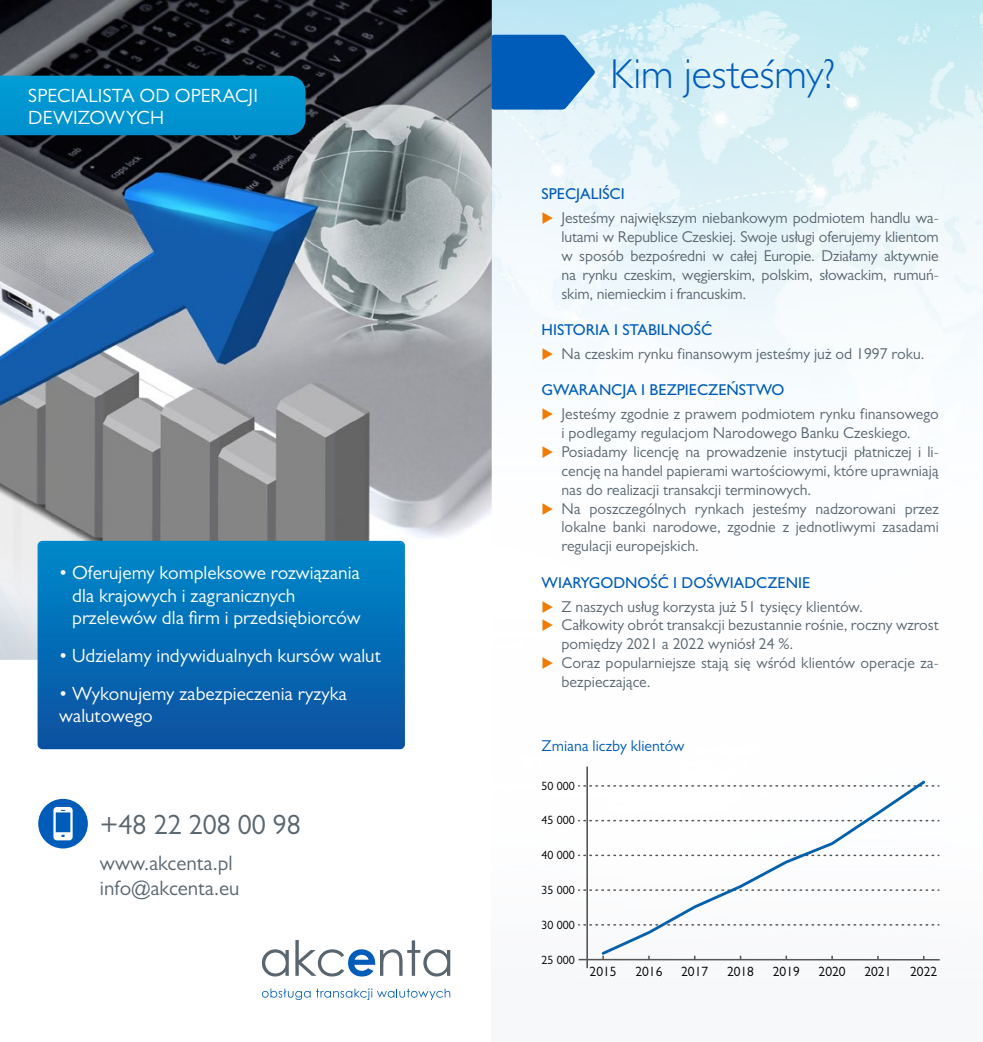
<style>
.page{position:relative;width:983px;height:1042px;background:#fff}
.page>*{position:absolute;margin:0;border:0;box-sizing:border-box;transform-origin:0 0}
.t1{font:300 42px "Gill Sans MT Pro";color:#005cb9}
.t2{font:28px "Gill Sans MT Pro";color:#596670}
.t3{font:21px/25.2px "Gill Sans MT Pro";color:#596670}
.t4{font:19.25px/22.8px "Gill Sans MT Pro";color:#fff}
.t5{font:15.75px/18.9px "Gill Sans MT Pro";color:#596670;text-align:justify}
.t6{font:500 15.75px "Gill Sans MT Pro";color:#005cb9}
.t7{font:15.75px "Gill Sans MT Pro";color:#005cb9}
.t8{font:13.47px "Gill Sans MT Pro";color:#000}
.t9{font:12.08px "Gill Sans MT Pro";color:#000}
.s1{color:#ef7c00}
</style>
<div class="page">
<img style="left:0;top:0;width:491px;height:660px">
<div style="left:38px;top:799px;width:50px;height:49px;background:#005cb9;border-radius:50%"></div>
<svg style="left:53px;top:807px;width:20px;height:33px"></svg>
<div style="left:0;top:76px;width:305px;height:59px;background:#0096d1"></div>
<svg style="left:38px;top:541px;width:367px;height:208px;background:#046cb5"></svg>
<svg style="left:262px;top:940px;width:188px;height:36px"></svg>
<svg style="left:262px;top:988px;width:48px;height:12px"></svg>
<svg style="left:316px;top:988px;width:134px;height:12px"></svg>
<img style="left:491px;top:0;width:491px;height:969px">
<svg style="left:491px;top:35px;width:104px;height:75px;background:#2071c1"></svg>
<hr style="left:578px;top:959px;width:361px;height:1px;background:#565656">
<hr style="left:586px;top:766px;width:2px;height:202px;background:#565656">
<svg style="left:578px;top:924px;width:360px;height:1px"></svg>
<svg style="left:578px;top:889px;width:360px;height:2px"></svg>
<svg style="left:578px;top:820px;width:360px;height:1px"></svg>
<svg style="left:578px;top:785px;width:360px;height:1px"></svg>
<svg style="left:578px;top:854px;width:360px;height:2px"></svg>
<svg style="left:599px;top:778px;width:328px;height:179px"></svg>
<p class="t4" style="left:28px;top:83px;width:231px">SPECIALISTA OD OPERACJI<br>DEWIZOWYCH</p>
<p class="t4" style="left:72px;top:561px;width:290px;text-indent:-13px">• Oferujemy kompleksowe rozwiązania dla krajowych i zagranicznych przelewów dla firm i przedsiębiorców</p>
<p class="t4" style="left:59px;top:644px;width:323px">• Udzielamy indywidualnych kursów walut</p>
<p class="t4" style="left:59px;top:681px;width:289px">• Wykonujemy zabezpieczenia ryzyka walutowego</p>
<h2 class="t2" style="left:100px;top:808px;width:202px">+48 22 208 00 98</h2>
<h3 class="t3" style="left:100px;top:850px;width:141px">www.akcenta.pl info@akcenta.eu</h3>
<h1 class="t1" style="left:610px;top:48px;width:226px">Kim jesteśmy?</h1>
<p class="t6" style="left:541px;top:185px;width:85px">SPECJALIŚCI</p>
<p class="t5" style="left:561px;top:208px;width:379px;text-indent:-20px"><span class="s1">◆</span> Jesteśmy największym niebankowym podmiotem handlu wa&shy;lutami w Republice Czeskiej. Swoje usługi oferujemy klientom w sposób bezpośredni w całej Europie. Działamy aktywnie na rynku czeskim, węgierskim, polskim, słowackim, rumuń&shy;skim, niemieckim i francuskim.</p>
<p class="t6" style="left:541px;top:320px;width:172px">HISTORIA I STABILNOŚĆ</p>
<p class="t5" style="left:541px;top:344px;width:384px"><span class="s1">◆</span> Na czeskim rynku finansowym jesteśmy już od 1997 roku.</p>
<p class="t6" style="left:541px;top:380px;width:244px">GWARANCJA I BEZPIECZEŃSTWO</p>
<p class="t5" style="left:541px;top:404px;width:398px;text-align:center"><span class="s1">◆</span> Jesteśmy zgodnie z prawem podmiotem rynku finansowego i podlegamy regulacjom Narodowego Banku Czeskiego.</p>
<p class="t5" style="left:561px;top:442px;width:379px;text-indent:-20px"><span class="s1">◆</span> Posiadamy licencję na prowadzenie instytucji płatniczej i li&shy;cencję na handel papierami wartościowymi, które uprawniają nas do realizacji transakcji terminowych.</p>
<p class="t5" style="left:561px;top:499px;width:379px;text-indent:-20px"><span class="s1">◆</span> Na poszczególnych rynkach jesteśmy nadzorowani przez lokalne banki narodowe, zgodnie z jednotliwymi zasadami regulacji europejskich.</p>
<p class="t6" style="left:541px;top:573px;width:270px">WIARYGODNOŚĆ I DOŚWIADCZENIE</p>
<p class="t5" style="left:541px;top:596px;width:322px"><span class="s1">◆</span> Z naszych usług korzysta już 51 tysięcy klientów.</p>
<p class="t5" style="left:561px;top:615px;width:379px;text-indent:-20px"><span class="s1">◆</span> Całkowity obrót transakcji bezustannie rośnie, roczny wzrost pomiędzy 2021 a 2022 wyniósł 24 %.</p>
<p class="t5" style="left:561px;top:653px;width:378px;text-indent:-20px"><span class="s1">◆</span> Coraz popularniejsze stają się wśród klientów operacje za&shy;bezpieczające.</p>
<p class="t7" style="left:541px;top:737px;width:144px">Zmiana liczby klientów</p>
<p class="t9" style="left:541px;top:778px;width:35px">50 000</p>
<p class="t9" style="left:541px;top:813px;width:35px">45 000</p>
<p class="t9" style="left:541px;top:848px;width:35px">40 000</p>
<p class="t9" style="left:541px;top:883px;width:35px">35 000</p>
<p class="t9" style="left:541px;top:918px;width:35px">30 000</p>
<p class="t9" style="left:541px;top:953px;width:35px">25 000</p>
<p class="t8" style="left:589px;top:964px;width:29px">2015</p>
<p class="t8" style="left:635px;top:964px;width:29px">2016</p>
<p class="t8" style="left:681px;top:964px;width:29px">2017</p>
<p class="t8" style="left:726px;top:964px;width:29px">2018</p>
<p class="t8" style="left:772px;top:964px;width:29px">2019</p>
<p class="t8" style="left:818px;top:964px;width:29px">2020</p>
<p class="t8" style="left:864px;top:964px;width:29px">2021</p>
<p class="t8" style="left:909px;top:964px;width:29px">2022</p>
</div>
